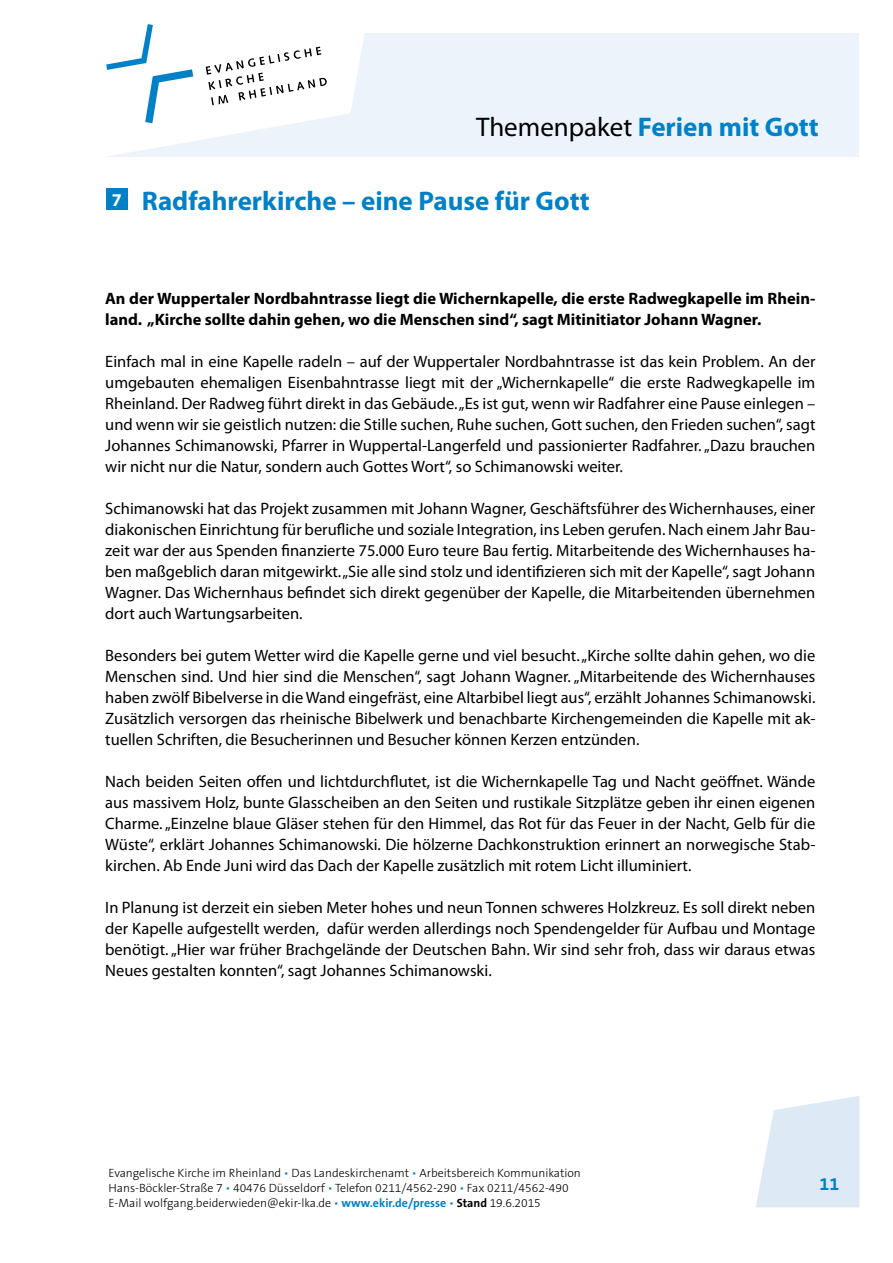
<style>
.page{position:relative;width:893px;height:1263px;background:#fff}
.page>*{position:absolute;margin:0;border:0;box-sizing:border-box;transform-origin:0 0}
.t1{font:700 27px "Myriad Pro";color:#0081c7}
.t2{font:700 18px "The Sans OT7";color:#0081c7}
.t3{font:16.5px/21px "Myriad Pro";color:#000;text-align:justify}
.t4{font:700 16.5px/21px "Myriad Pro";color:#000}
.t5{font:300 12px/15px "The Sans OT3";color:#000}
.s1{font-weight:400;color:#000}
.s2{font-size:18px;color:#fff}
.s3{color:#0081c7}
.s4{font-family:"The Sans OT7";font-weight:700;color:#0081c7}
.s5{font-family:"The Sans OT7";font-weight:700}
</style>
<div class="page">
<svg style="left:756px;top:1096px;width:104px;height:111px"></svg>
<div style="left:106px;top:34px;width:753px;height:123px;background:#ecf3fa"></div>
<svg style="left:106px;top:33px;width:264px;height:124px;fill:#fff"></svg>
<svg style="left:206px;top:47px;width:121px;height:58px;background:#e6e6e6"></svg>
<svg style="left:106px;top:24px;width:87px;height:99px;background:#e1f0f8"></svg>
<div style="left:106px;top:189px;width:22px;height:21px;background:#0081c7"></div>
<h1 class="t1" style="left:476px;top:109px;width:344px"><span class="s1">Themenpaket</span> Ferien mit Gott</h1>
<h1 class="t1" style="left:112px;top:183px;width:479px"><span class="s2">7</span> Radfahrerkirche – eine Pause für Gott</h1>
<p class="t4" style="left:105px;top:287px;width:712px">An der Wuppertaler Nordbahntrasse liegt die Wichernkapelle, die erste Radwegkapelle im Rhein&shy;land. „Kirche sollte dahin gehen, wo die Menschen sind“, sagt Mitinitiator Johann Wagner.</p>
<p class="t3" style="left:105px;top:351px;width:712px">Einfach mal in eine Kapelle radeln – auf der Wuppertaler Nordbahntrasse ist das kein Problem. An der umgebauten ehemaligen Eisenbahntrasse liegt mit der „Wichernkapelle“ die erste Radwegkapelle im Rheinland. Der Radweg führt direkt in das Gebäude. „Es ist gut, wenn wir Radfahrer eine Pause einlegen – und wenn wir sie geistlich nutzen: die Stille suchen, Ruhe suchen, Gott suchen, den Frieden suchen“, sagt Johannes Schimanowski, Pfarrer in Wuppertal-Langerfeld und passionierter Radfahrer. „Dazu brauchen wir nicht nur die Natur, sondern auch Gottes Wort“, so Schimanowski weiter.</p>
<p class="t3" style="left:105px;top:498px;width:712px">Schimanowski hat das Projekt zusammen mit Johann Wagner, Geschäftsführer des Wichernhauses, einer diakonischen Einrichtung für berufliche und soziale Integration, ins Leben gerufen. Nach einem Jahr Bau&shy;zeit war der aus Spenden finanzierte 75.000 Euro teure Bau fertig. Mitarbeitende des Wichernhauses ha&shy;ben maßgeblich daran mitgewirkt. „Sie alle sind stolz und identifizieren sich mit der Kapelle“, sagt Johann Wagner. Das Wichernhaus befindet sich direkt gegenüber der Kapelle, die Mitarbeitenden übernehmen dort auch Wartungsarbeiten.</p>
<p class="t3" style="left:105px;top:645px;width:712px">Besonders bei gutem Wetter wird die Kapelle gerne und viel besucht. „Kirche sollte dahin gehen, wo die Menschen sind. Und hier sind die Menschen“, sagt Johann Wagner. „Mitarbeitende des Wichernhauses haben zwölf Bibelverse in die Wand eingefräst, eine Altarbibel liegt aus“, erzählt Johannes Schimanowski.<br>Zusätzlich versorgen das rheinische Bibelwerk und benachbarte Kirchengemeinden die Kapelle mit ak&shy;tuellen Schriften, die Besucherinnen und Besucher können Kerzen entzünden.</p>
<p class="t3" style="left:105px;top:771px;width:712px">Nach beiden Seiten offen und lichtdurchflutet, ist die Wichernkapelle Tag und Nacht geöffnet. Wände aus massivem Holz, bunte Glasscheiben an den Seiten und rustikale Sitzplätze geben ihr einen eigenen Charme. „Einzelne blaue Gläser stehen für den H immel, das Rot für das Feuer in der Nacht, Gelb für die Wüste“, erklärt Johannes Schimanowski. Die hölzerne Dachkonstruktion erinnert an norwegische Stab&shy;kirchen. Ab Ende Juni wird das Dach der Kapelle zusätzlich mit rotem Licht illuminiert.</p>
<p class="t3" style="left:105px;top:897px;width:712px">In Planung ist derzeit ein sieben Meter hohes und neun Tonnen schweres Holzkreuz. Es soll direkt neben der Kapelle aufgestellt werden, dafür werden allerdings noch Spendengelder für Aufbau und Montage benötigt. „H ier war früher Brachgelände der Deutschen Bahn. Wir sind sehr froh, dass wir daraus etwas Neues gestalten konnten“, sagt Johannes Schimanowski.</p>
<p class="t5" style="left:108px;top:1166px;width:474px">Evangelische Kirche im Rheinland <span class="s3">▪</span> Das Landeskirchenamt <span class="s3">▪</span> Arbeitsbereich Kommunikation<br>Hans-Böckler-Straße 7 <span class="s3">▪</span> 40476 Düsseldorf <span class="s3">▪</span> Telefon 0211/4562-290 <span class="s3">▪</span> Fax 0211/4562-490<br>E-Mail wolfgang.beiderwieden@ekir-lka.de <span class="s3">▪</span> <span class="s4">www.ekir.de/presse</span> <span class="s3">▪</span> <span class="s5">Stand</span> 19.6.2015</p>
<p class="t2" style="left:820px;top:1173px;width:21px">11</p>
</div>
